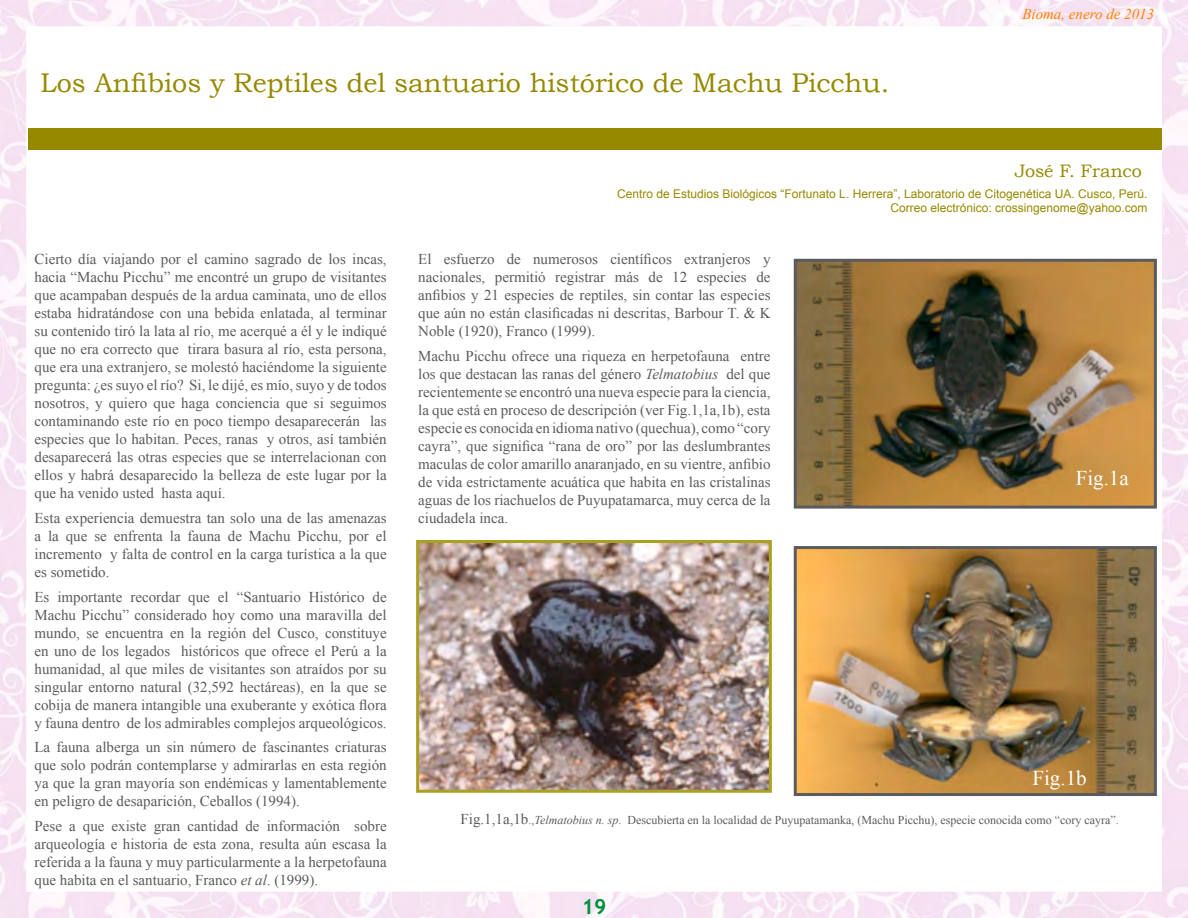
<style>
.page{position:relative;width:1188px;height:918px;background:#fff}
.page>*{position:absolute;margin:0;border:0;box-sizing:border-box;transform-origin:0 0}
.t1{font:27px "Bookman Old Style";color:#968900}
.t2{font:21px "Times New Roman";color:#fff}
.t3{font:700 21px "Trebuchet MS";color:#00913d}
.t4{font:18px "Bookman Old Style";letter-spacing:-.005em;color:#968900}
.t5{font:15px/18px "Times New Roman";color:#5b5b5f;text-align:justify}
.t6{font:italic 15px "Times New Roman";color:#ff8300}
.t7{font:12px/14.4px "Arial";color:#968900;text-align:right}
.t8{font:12px "Times New Roman";color:#5b5b5f}
.s1{font-style:italic}
.s2{font-size:15px}
</style>
<div class="page">
<img style="left:0;top:0;width:1188px;height:918px">
<div style="left:27px;top:27px;width:1135px;height:864px;background:#fff"></div>
<div style="left:28px;top:129px;width:1134px;height:21px;background:#968900"></div>
<img style="left:420px;top:544px;width:348px;height:245px">
<div style="left:416px;top:540px;width:356px;height:253px;border:3px solid #aba121"></div>
<img style="left:798px;top:263px;width:355px;height:242px">
<div style="left:794px;top:259px;width:363px;height:250px;border:3px solid #5b5b5f"></div>
<img style="left:798px;top:550px;width:355px;height:242px">
<div style="left:794px;top:546px;width:363px;height:250px;border:3px solid #5b5b5f"></div>
<h1 class="t1" style="left:40px;top:66px;width:850px">Los Anfibios y Reptiles del santuario histórico de Machu Picchu.</h1>
<p class="t6" style="left:1022px;top:3px;width:133px">Bioma, enero de 2013</p>
<p class="t4" style="left:1015px;top:159px;width:129px">José F. Franco</p>
<p class="t5" style="left:34px;top:250px;width:354px">Cierto día viajando por el camino sagrado de los incas, hacia “Machu Picchu” me encontré un grupo de visitantes que acampaban después de la ardua caminata, uno de ellos estaba hidratándose con una bebida enlatada, al terminar su contenido tiró la lata al río, me acerqué a él y le indiqué que no era correcto que tirara basura al río, esta persona, que era una extranjero, se molestó haciéndome la siguiente pregunta: ¿es suyo el río? Si, le dijé, es mío, suyo y de todos nosotros, y quiero que haga conciencia que si seguimos contaminando este río en poco tiempo desaparecerán las especies que lo habitan. Peces, ranas y otros, así también desaparecerá las otras especies que se interrelacionan con ellos y habrá desaparecido la belleza de este lugar por la que ha venido usted hasta aquí.</p>
<p class="t5" style="left:34px;top:509px;width:354px">Esta experiencia demuestra tan solo una de las amenazas a la que se enfrenta la fauna de Machu Picchu, por el incremento y falta de control en la carga turística a la que es sometido.</p>
<p class="t5" style="left:34px;top:587px;width:354px">Es importante recordar que el “Santuario Histórico de Machu Picchu” considerado hoy como una maravilla del mundo, se encuentra en la región del Cusco, constituye en uno de los legados históricos que ofrece el Perú a la humanidad, al que miles de visitantes son atraídos por su singular entorno natural (32,592 hectáreas), en la que se cobija de manera intangible una exuberante y exótica flora y fauna dentro de los admirables complejos arqueológicos.</p>
<p class="t5" style="left:34px;top:738px;width:354px">La fauna alberga un sin número de fascinantes criaturas que solo podrán contemplarse y admirarlas en esta región ya que la gran mayoría son endémicas y lamentablemente en peligro de desaparición, Ceballos (1994).</p>
<p class="t5" style="left:34px;top:817px;width:354px">Pese a que existe gran cantidad de información sobre arqueología e historia de esta zona, resulta aún escasa la referida a la fauna y muy particularmente a la herpetofauna que habita en el santuario, Franco <span class="s1">et al</span>. (1999).</p>
<p class="t7" style="left:617px;top:186px;width:532px">Centro de Estudios Biológicos “Fortunato L. Herrera”, Laboratorio de Citogenética UA. Cusco, Perú.<br>Correo electrónico: crossingenome@yahoo.com</p>
<p class="t5" style="left:418px;top:250px;width:354px">El esfuerzo de numerosos científicos extranjeros y nacionales, permitió registrar más de 12 especies de anfibios y 21 especies de reptiles, sin contar las especies que aún no están clasificadas ni descritas, Barbour T. &amp; K Noble (1920), Franco (1999).</p>
<p class="t5" style="left:418px;top:347px;width:354px">Machu Picchu ofrece una riqueza en herpetofauna entre los que destacan las ranas del género <span class="s1">Telmatobius</span> del que recientemente se encontró una nueva especie para la ciencia, la que está en proceso de descripción (ver Fig.1,1a,1b), esta especie es conocida en idioma nativo (quechua), como “cory cayra”, que significa “rana de oro” por las deslumbrantes maculas de color amarillo anaranjado, en su vientre, anfibio de vida estrictamente acuática que habita en las cristalinas aguas de los riachuelos de Puyupatamarca, muy cerca de la ciudadela inca.</p>
<h2 class="t2" style="left:1076px;top:464px;width:55px">Fig.1a</h2>
<h2 class="t2" style="left:1032px;top:764px;width:56px">Fig.1b</h2>
<p class="t8" style="left:461px;top:812px;width:660px"><span class="s2">Fig.1,1a,1b</span>.,<span class="s1">Telmatobius n. sp</span>. Descubierta en la localidad de Puyupatamanka, (Machu Picchu), especie conocida como “cory cayra”.</p>
<h2 class="t3" style="left:582px;top:893px;width:26px">19</h2>
</div>
